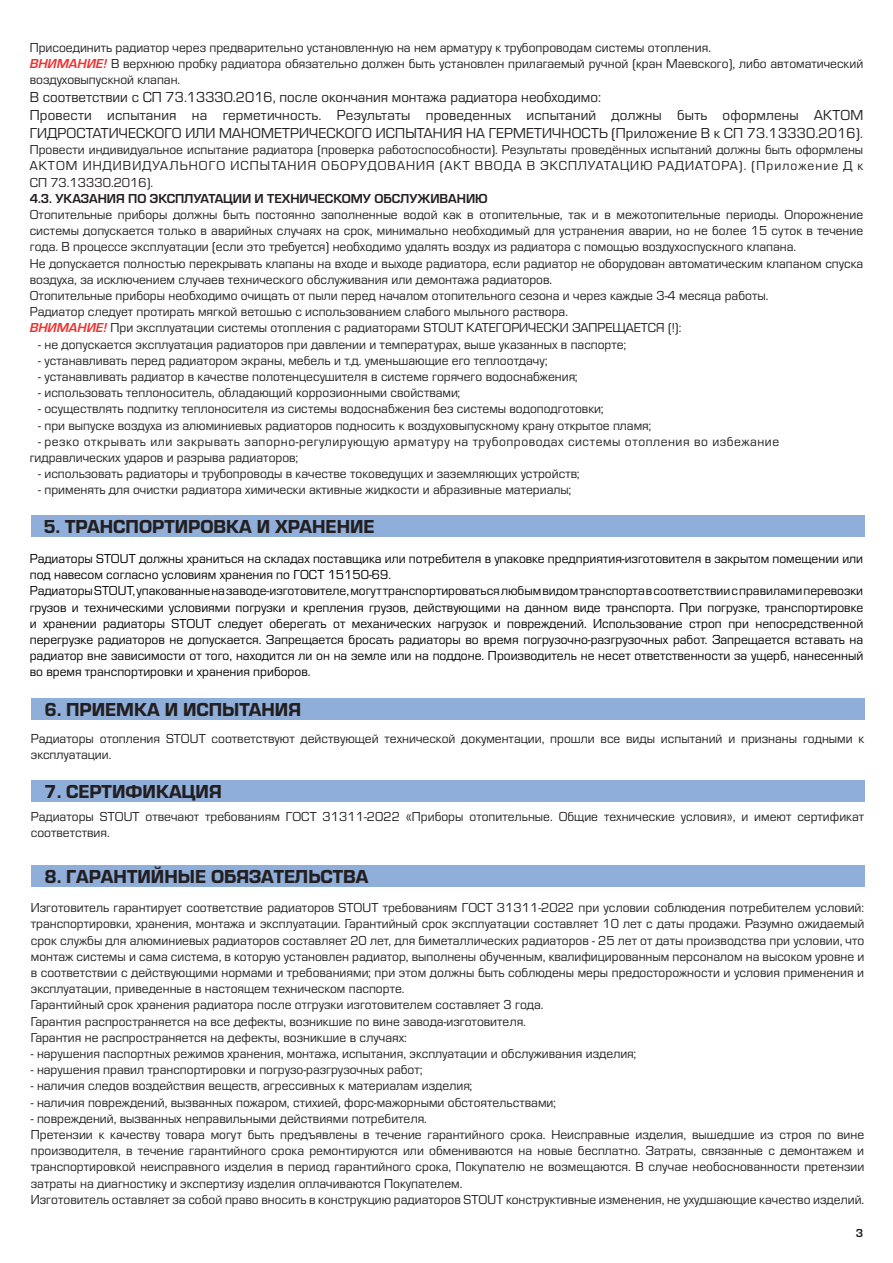
<style>
.page{position:relative;width:893px;height:1263px;background:#fff}
.page>*{position:absolute;margin:0;border:0;box-sizing:border-box;transform-origin:0 0}
.t1{font:19.5px "Eurostile Hea";color:#231f20}
.t2{font:15px/18px "Eurostile";letter-spacing:.01em;color:#231f20}
.t3{font:13.5px/16.2px "Eurostile";color:#231f20}
.t4{font:13.5px/16.2px "Eurostile";color:#000001}
.t5{font:13.5px/16.2px "Eurostile";letter-spacing:.04em;color:#231f20}
.t6{font:700 13.5px "Eurostile";color:#231f20}
.t7{font:700 12px "Eurostile";color:#231f20}
.s1{font-weight:700;font-style:italic;color:#ee3431}
</style>
<div class="page">
<div style="left:31px;top:516px;width:833px;height:21px;background:#8faeda"></div>
<div style="left:31px;top:865px;width:833px;height:21px;background:#8faeda"></div>
<div style="left:31px;top:780px;width:833px;height:21px;background:#8faeda"></div>
<div style="left:31px;top:698px;width:833px;height:22px;background:#8faeda"></div>
<p class="t3" style="left:30px;top:38px;width:835px">Присоединить радиатор через предварительно установленную на нем арматуру к трубопроводам системы отопления.<br><span class="s1">ВНИМАНИЕ!</span> В верхнюю пробку радиатора обязательно должен быть установлен прилагаемый ручной (кран Маевского), либо автоматический воздуховыпускной клапан.</p>
<p class="t2" style="left:30px;top:87px;width:835px">В соответствии с СП 73.13330.2016, после окончания монтажа радиатора необходимо:<br>Провести испытания на герметичность. Результаты проведенных испытаний должны быть оформлены АКТОМ<br>ГИДРОСТАТИЧЕСКОГО ИЛИ МАНОМЕТРИЧЕСКОГО ИСПЫТАНИЯ НА ГЕРМЕТИЧНОСТЬ (Приложение В к СП 73.13330.2016).</p>
<p class="t3" style="left:30px;top:141px;width:835px;text-align:justify">Провести индивидуальное испытание радиатора (проверка работоспособности). Результаты проведённых испытаний должны быть оформлены АКТОМ ИНДИВИДУАЛЬНОГО ИСПЫТАНИЯ ОБОРУДОВАНИЯ (АКТ ВВОДА В ЭКСПЛУАТАЦИЮ РАДИАТОРА). (Приложение Д к СП 73.13330.2016).</p>
<p class="t6" style="left:30px;top:191px;width:459px">4.3. УКАЗАНИЯ ПО ЭКСПЛУАТАЦИИ И ТЕХНИЧЕСКОМУ ОБСЛУЖИВАНИЮ</p>
<p class="t3" style="left:30px;top:206px;width:835px">Отопительные приборы должны быть постоянно заполненные водой как в отопительные, так и в межотопительные периоды. Опорожнение системы допускается только в аварийных случаях на срок, минимально необходимый для устранения аварии, но не более 15 суток в течение года. В процессе эксплуатации (если это требуется) необходимо удалять воздух из радиатора с помощью воздухоспускного клапана.<br>Не допускается полностью перекрывать клапаны на входе и выходе радиатора, если радиатор не оборудован автоматическим клапаном спуска воздуха, за исключением случаев технического обслуживания или демонтажа радиаторов.<br>Отопительные приборы необходимо очищать от пыли перед началом отопительного сезона и через каждые 3-4 месяца работы.<br>Радиатор следует протирать мягкой ветошью с использованием слабого мыльного раствора.<br><span class="s1">ВНИМАНИЕ!</span> При эксплуатации системы отопления с радиаторами STOUT КАТЕГОРИЧЕСКИ ЗАПРЕЩАЕТСЯ (!):</p>
<p class="t3" style="left:38px;top:335px;width:589px">- не допускается эксплуатация радиаторов при давлении и температурах, выше указанных в паспорте;</p>
<p class="t3" style="left:38px;top:352px;width:511px">- устанавливать перед радиатором экраны, мебель и т.д. уменьшающие его теплоотдачу;</p>
<p class="t3" style="left:38px;top:368px;width:541px">- устанавливать радиатор в качестве полотенцесушителя в системе горячего водоснабжения;</p>
<p class="t3" style="left:38px;top:384px;width:424px">- использовать теплоноситель, обладающий коррозионными свойствами;</p>
<p class="t3" style="left:38px;top:400px;width:567px">- осуществлять подпитку теплоносителя из системы водоснабжения без системы водоподготовки;</p>
<p class="t3" style="left:38px;top:416px;width:614px">- при выпуске воздуха из алюминиевых радиаторов подносить к воздуховыпускному крану открытое пламя;</p>
<p class="t5" style="left:30px;top:433px;width:751px;text-indent:9px">- резко открывать или закрывать запорно-регулирующую арматуру на трубопроводах системы отопления во избежание гидравлических ударов и разрыва радиаторов;</p>
<p class="t3" style="left:38px;top:465px;width:543px">- использовать радиаторы и трубопроводы в качестве токоведущих и заземляющих устройств;</p>
<p class="t3" style="left:38px;top:481px;width:534px">- применять для очистки радиатора химически активные жидкости и абразивные материалы;</p>
<h1 class="t1" style="left:44px;top:513px;width:333px">5. ТРАНСПОРТИРОВКА И ХРАНЕНИЕ</h1>
<p class="t4" style="left:30px;top:550px;width:835px">Радиаторы STOUT должны храниться на складах поставщика или потребителя в упаковке предприятия-изготовителя в закрытом помещении или под навесом согласно условиям хранения по ГОСТ 15150-69.<br>Радиаторы STOUT, упакованные на заводе-изготовителе, могут транспортироваться любым видом транспорта в соответствии с правилами перевозки грузов и техническими условиями погрузки и крепления грузов, действующими на данном виде транспорта. При погрузке, транспортировке и хранении радиаторы STOUT следует оберегать от механических нагрузок и повреждений. Использование строп при непосредственной перегрузке радиаторов не допускается. Запрещается бросать радиаторы во время погрузочно-разгрузочных работ. Запрещается вставать на радиатор вне зависимости от того, находится ли он на земле или на поддоне. Производитель не несет ответственности за ущерб, нанесенный во время транспортировки и хранения приборов.</p>
<h1 class="t1" style="left:45px;top:696px;width:258px">6. ПРИЕМКА И ИСПЫТАНИЯ</h1>
<p class="t3" style="left:31px;top:730px;width:835px">Радиаторы отопления STOUT соответствуют действующей технической документации, прошли все виды испытаний и признаны годными к эксплуатации.</p>
<h1 class="t1" style="left:45px;top:777px;width:179px">7. СЕРТИФИКАЦИЯ</h1>
<p class="t3" style="left:31px;top:808px;width:835px">Радиаторы STOUT отвечают требованиям ГОСТ 31311-2022 «Приборы отопительные. Общие технические условия», и имеют сертификат соответствия.</p>
<h1 class="t1" style="left:45px;top:863px;width:325px">8. ГАРАНТИЙНЫЕ ОБЯЗАТЕЛЬСТВА</h1>
<p class="t3" style="left:31px;top:899px;width:835px">Изготовитель гарантирует соответствие радиаторов STOUT требованиям ГОСТ 31311-2022 при условии соблюдения потребителем условий: транспортировки, хранения, монтажа и эксплуатации. Гарантийный срок эксплуатации составляет 10 лет с даты продажи. Разумно ожидаемый срок службы для алюминиевых радиаторов составляет 20 лет, для биметаллических радиаторов - 25 лет от даты производства при условии, что монтаж системы и сама система, в которую установлен радиатор, выполнены обученным, квалифицированным персоналом на высоком уровне и в соответствии с действующими нормами и требованиями; при этом должны быть соблюдены меры предосторожности и условия применения и эксплуатации, приведенные в настоящем техническом паспорте.<br>Гарантийный срок хранения радиатора после отгрузки изготовителем составляет 3 года.<br>Гарантия распространяется на все дефекты, возникшие по вине завода-изготовителя.<br>Гарантия не распространяется на дефекты, возникшие в случаях:</p>
<p class="t3" style="left:31px;top:1045px;width:607px">- нарушения паспортных режимов хранения, монтажа, испытания, эксплуатации и обслуживания изделия;</p>
<p class="t3" style="left:31px;top:1061px;width:393px">- нарушения правил транспортировки и погрузо-разгрузочных работ;</p>
<p class="t3" style="left:31px;top:1077px;width:443px">- наличия следов воздействия веществ, агрессивных к материалам изделия;</p>
<p class="t3" style="left:31px;top:1093px;width:527px">- наличия повреждений, вызванных пожаром, стихией, форс-мажорными обстоятельствами;</p>
<p class="t3" style="left:31px;top:1109px;width:835px">- повреждений, вызванных неправильными действиями потребителя.<br>Претензии к качеству товара могут быть предъявлены в течение гарантийного срока. Неисправные изделия, вышедшие из строя по вине производителя, в течение гарантийного срока ремонтируются или обмениваются на новые бесплатно. Затраты, связанные с демонтажем и транспортировкой неисправного изделия в период гарантийного срока, Покупателю не возмещаются. В случае необоснованности претензии затраты на диагностику и экспертизу изделия оплачиваются Покупателем.<br>Изготовитель оставляет за собой право вносить в конструкцию радиаторов STOUT конструктивные изменения, не ухудшающие качество изделий.</p>
<p class="t7" style="left:856px;top:1226px;width:9px">3</p>
</div>
